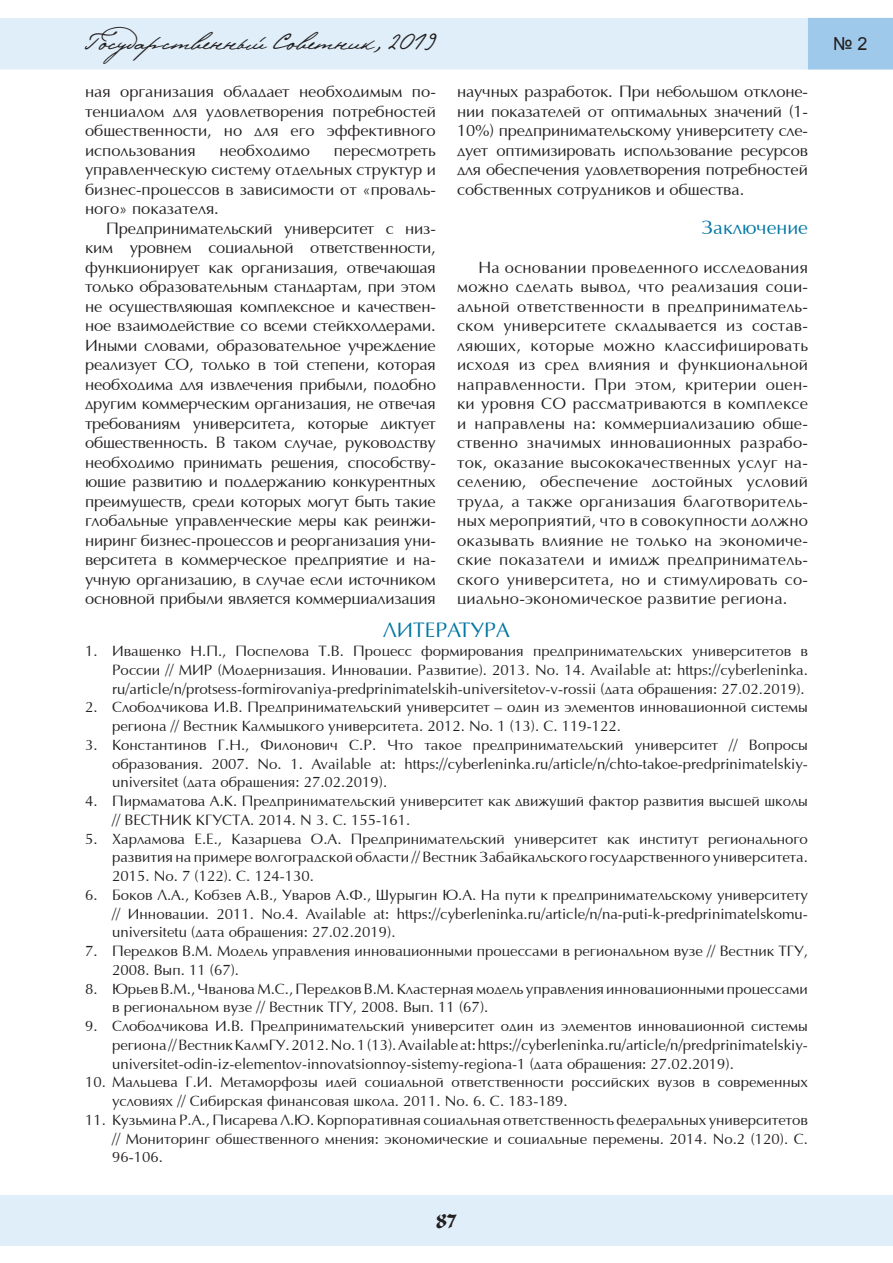
<style>
.page{position:relative;width:893px;height:1263px;background:#fff}
.page>*{position:absolute;margin:0;border:0;box-sizing:border-box;transform-origin:0 0}
.t1{font:24px "Pushkin";color:#231f20}
.t2{font:21px "AG Opus";color:#0076a3}
.t3{font:19.5px "AG Opus";color:#0076a3}
.t4{font:18px "Arial";color:#231f20}
.t5{font:16.5px/19.5px "AG Opus";color:#231f20;text-align:justify}
.t6{font:15px/18.8px "AG Opus";color:#231f20;text-align:justify}
</style>
<div class="page">
<div style="left:0;top:18px;width:808px;height:52px;background:#dfeef9;border:2px solid #dfeef9"></div>
<div style="left:809px;top:19px;width:83px;height:50px;background:#9fc9eb"></div>
<div style="left:808px;top:18px;width:85px;height:52px;border:1px solid #9fc9eb"></div>
<div style="left:1px;top:1196px;width:891px;height:49px;background:#dfeef9"></div>
<div style="left:0;top:1195px;width:893px;height:51px;border:1px solid #dfeef9"></div>
<h1 class="t1" style="left:85px;top:26px;width:352px">Государственный Советник, 2019</h1>
<p class="t4" style="left:833px;top:32px;width:36px">№ 2</p>
<p class="t5" style="left:85px;top:83px;width:352px">ная организация обладает необходимым по&shy;тенциалом для удовлетворения потребностей общественности, но для его эффективного использования</p>
<p class="t5" style="left:457px;top:83px;width:352px">научных разработок. При небольшом отклоне&shy;нии показателей от оптимальных значений (1- 10%) предпринимательскому университету сле&shy;дует оптимизировать использование ресурсов для обеспечения удовлетворения потребностей собственных сотрудников и общества.</p>
<h3 class="t3" style="left:701px;top:217px;width:108px">Заключение</h3>
<p class="t5" style="left:457px;top:258px;width:352px;text-indent:21px">На основании проведенного исследования можно сделать вывод, что реализация соци&shy;альной ответственности в предприниматель&shy;ском университете складывается из состав&shy;ляющих, которые можно классифицировать исходя из сред влияния и функциональной направленности. При этом, критерии оцен&shy;ки уровня СО рассматриваются в комплексе и направлены на: коммерциализацию обще&shy;ственно значимых инновационных разрабо&shy;ток, оказание высококачественных услуг на&shy;селению, обеспечение достойных условий труда, а также организация благотворитель&shy;ных мероприятий, что в совокупности должно оказывать влияние не только на экономиче&shy;ские показатели и имидж предприниматель&shy;ского университета, но и стимулировать со&shy;циально-экономическое развитие региона.</p>
<h2 class="t2" style="left:383px;top:619px;width:27px">Литература</h2>
<p class="t6" style="left:112px;top:642px;width:697px;text-indent:-27px">1. Иващенко Н.П., Поспелова Т.В. Процесс формирования предпринимательских университетов в России // МИР (Модернизация. Инновации. Развитие). 2013. No. 14. Available at: https://cyberleninka. ru/article/n/protsess-formirovaniya-predprinimatelskih-universitetov-v-rossii (дата обращения: 27.02.2019).</p>
<p class="t6" style="left:112px;top:699px;width:697px;text-indent:-27px">2. Слободчикова И.В. Предпринимательский университет – один из элементов инновационной системы региона // Вестник Калмыцкого университета. 2012. No. 1 (13). С. 119-122.</p>
<p class="t6" style="left:112px;top:736px;width:697px;text-indent:-27px">3. Константинов Г.Н., Филонович С.Р. Что такое предпринимательский университет // Вопросы образования. 2007. No. 1. Available at: https://cyberleninka.ru/article/n/chto-takoe-predprinimatelskiy&shy;universitet (дата обращения: 27.02.2019).</p>
<p class="t6" style="left:112px;top:792px;width:697px;text-indent:-27px">4. Пирмаматова А.К. Предпринимательский университет как движущий фактор развития высшей школы // ВЕСТНИК КГУСТА. 2014. N 3. С. 155-161.</p>
<p class="t6" style="left:112px;top:830px;width:697px;text-indent:-27px">5. Харламова Е.Е., Казарцева О.А. Предпринимательский университет как институт регионального развития на примере волгоградской области // Вестник Забайкальского государственного университета.<br>2015. No. 7 (122). С. 124-130.</p>
<p class="t6" style="left:112px;top:886px;width:697px;text-indent:-27px">6. Боков Л.А., Кобзев А.В., Уваров А.Ф., Шурыгин Ю.А. На пути к предпринимательскому университету // Инновации. 2011. No.4. Available at: https://cyberleninka.ru/article/n/na-puti-k-predprinimatelskomu&shy;universitetu (дата обращения: 27.02.2019).</p>
<p class="t6" style="left:112px;top:942px;width:697px;text-indent:-27px">7. Передков В.М. Модель управления инновационными процессами в региональном вузе // Вестник ТГУ,<br>2008. Вып. 11 (67).</p>
<p class="t6" style="left:112px;top:980px;width:697px;text-indent:-27px">8. Юрьев В.М., Чванова М.С., Передков В.М. Кластерная модель управления инновационными процессами в региональном вузе // Вестник ТГУ, 2008. Вып. 11 (67).</p>
<p class="t6" style="left:112px;top:1017px;width:697px;text-indent:-27px">9. Слободчикова И.В. Предпринимательский университет один из элементов инновационной системы региона // Вестник КалмГУ. 2012. No. 1 (13). Available at: https://cyberleninka.ru/article/n/predprinimatelskiy&shy;universitet-odin-iz-elementov-innovatsionnoy-sistemy-regiona-1 (дата обращения: 27.02.2019).</p>
<p class="t6" style="left:112px;top:1074px;width:697px;text-indent:-27px">10. Мальцева Г.И. Метаморфозы идей социальной ответственности российских вузов в современных условиях // Сибирская финансовая школа. 2011. No. 6. С. 183-189.</p>
<p class="t6" style="left:112px;top:1111px;width:697px;text-indent:-27px">11. Кузьмина Р.А., Писарева Л.Ю. Корпоративная социальная ответственность федеральных университетов // Мониторинг общественного мнения: экономические и социальные перемены. 2014. No.2 (120). С.<br>96-106.</p>
<p class="t5" style="left:219px;top:141px;width:92px">необходимо</p>
<p class="t5" style="left:85px;top:141px;width:352px;text-indent:249px">пересмотреть управленческую систему отдельных структур и бизнес-процессов в зависимости от «проваль&shy;ного» показателя.</p>
<p class="t5" style="left:85px;top:219px;width:352px;text-indent:21px">Предпринимательский университет с низ&shy;ким уровнем социальной ответственности, функционирует как организация, отвечающая только образовательным стандартам, при этом не осуществляющая комплексное и качествен&shy;ное взаимодействие со всеми стейкхолдерами.<br>Иными словами, образовательное учреждение реализует СО, только в той степени, которая необходима для извлечения прибыли, подобно другим коммерческим организация, не отвечая требованиям университета, которые диктует общественность. В таком случае, руководству необходимо принимать решения, способству&shy;ющие развитию и поддержанию конкурентных преимуществ, среди которых могут быть такие глобальные управленческие меры как реинжи&shy;ниринг бизнес-процессов и реорганизация уни&shy;верситета в коммерческое предприятие и на&shy;учную организацию, в случае если источником основной прибыли является коммерциализация</p>
</div>
